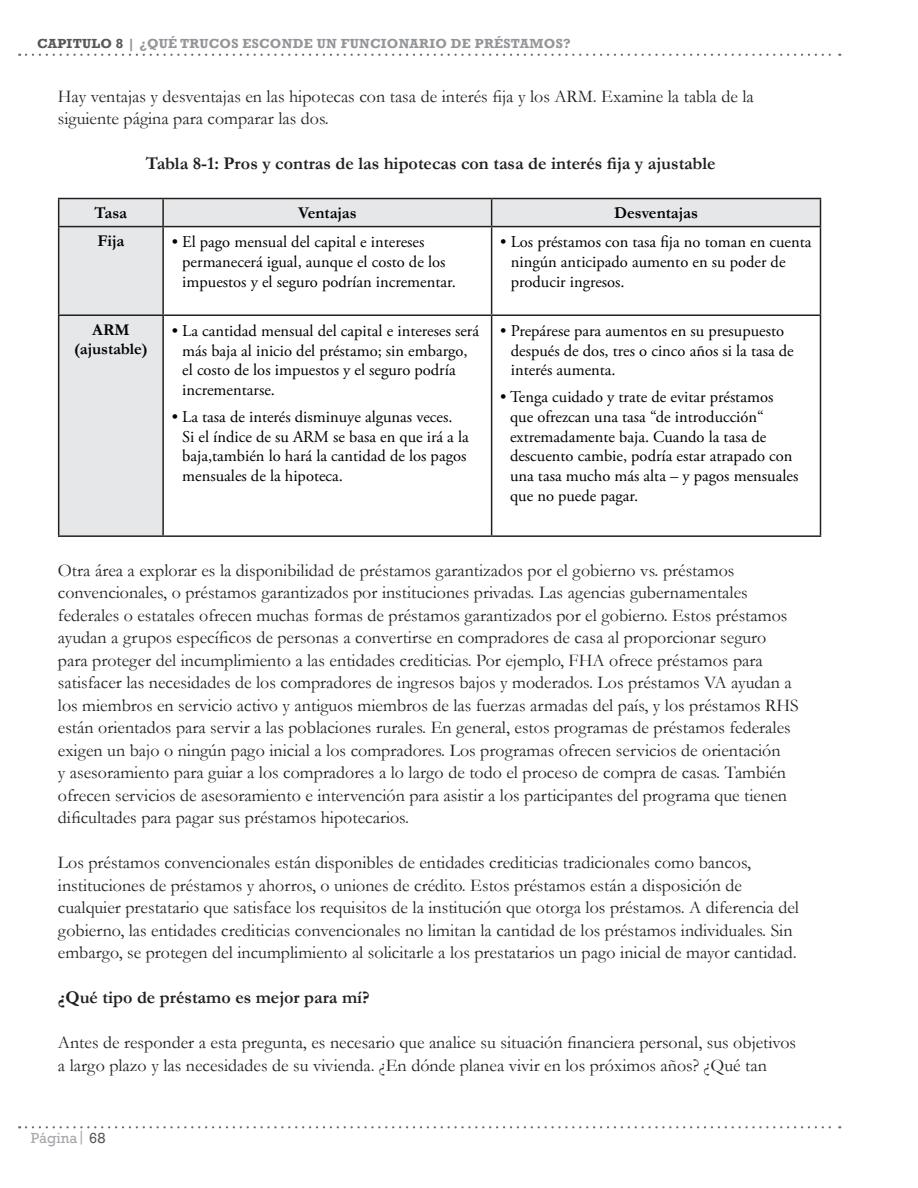
<style>
.page{position:relative;width:918px;height:1188px;background:#fff}
.page>*{position:absolute;margin:0;border:0;box-sizing:border-box;transform-origin:0 0}
.t1{font:18px/22.5px "Garamond";color:#231f20}
.t2{font:700 18px "Garamond";color:#231f20}
.t3{font:16.5px/19.8px "Adobe Garamond Pro";color:#000}
.t4{font:700 16.5px/19.8px "Garamond";color:#000;text-align:center}
.t5{font:15px "Rockwell";color:#a8a9ad}
.t6{font:700 13.5px "Rockwell";letter-spacing:.02em;color:#939598}
.s1{color:#57585a}
</style>
<div class="page">
<svg style="left:26px;top:54px;width:814px;height:2px"></svg>
<svg style="left:26px;top:1126px;width:814px;height:2px"></svg>
<div style="left:59px;top:199px;width:104px;height:28px;background:#e6e7e9"></div>
<div style="left:163px;top:199px;width:329px;height:28px;background:#e6e7e9"></div>
<div style="left:492px;top:199px;width:328px;height:28px;background:#e6e7e9"></div>
<div style="left:59px;top:227px;width:104px;height:88px;background:#e6e7e9"></div>
<div style="left:59px;top:315px;width:104px;height:221px;background:#e6e7e9"></div>
<hr style="left:58px;top:198px;width:105px;height:1px;background:#231f20">
<svg style="left:58px;top:199px;width:1px;height:27px"></svg>
<hr style="left:163px;top:198px;width:329px;height:1px;background:#231f20">
<hr style="left:162px;top:199px;width:2px;height:27px;background:#231f20">
<hr style="left:492px;top:198px;width:329px;height:1px;background:#231f20">
<svg style="left:491px;top:199px;width:1px;height:27px"></svg>
<svg style="left:820px;top:199px;width:1px;height:27px"></svg>
<hr style="left:58px;top:226px;width:105px;height:1px;background:#231f20">
<hr style="left:58px;top:227px;width:1px;height:87px;background:#231f20">
<hr style="left:163px;top:226px;width:329px;height:1px;background:#231f20">
<hr style="left:162px;top:227px;width:2px;height:87px;background:#231f20">
<hr style="left:492px;top:226px;width:329px;height:1px;background:#231f20">
<hr style="left:491px;top:227px;width:1px;height:87px;background:#231f20">
<hr style="left:820px;top:227px;width:1px;height:87px;background:#231f20">
<hr style="left:58px;top:314px;width:105px;height:2px;background:#231f20">
<hr style="left:58px;top:316px;width:1px;height:219px;background:#231f20">
<hr style="left:163px;top:314px;width:329px;height:2px;background:#231f20">
<hr style="left:162px;top:316px;width:2px;height:219px;background:#231f20">
<hr style="left:492px;top:314px;width:329px;height:2px;background:#231f20">
<hr style="left:491px;top:316px;width:1px;height:219px;background:#231f20">
<hr style="left:820px;top:316px;width:1px;height:219px;background:#231f20">
<hr style="left:58px;top:535px;width:105px;height:2px;background:#231f20">
<hr style="left:163px;top:535px;width:329px;height:2px;background:#231f20">
<hr style="left:492px;top:535px;width:329px;height:2px;background:#231f20">
<p class="t6" style="left:37px;top:35px;width:535px"><span class="s1">CAPITULO 8</span> | ¿QUÉ TRUCOS ESCONDE UN FUNCIONARIO DE PRÉSTAMOS?</p>
<p class="t1" style="left:58px;top:85px;width:697px">Hay ventajas y desventajas en las hipotecas con tasa de interés fija y los ARM. Examine la tabla de la siguiente página para comparar las dos.</p>
<p class="t2" style="left:146px;top:153px;width:571px">Tabla 8-1: Pros y contras de las hipotecas con tasa de interés fija y ajustable</p>
<p class="t4" style="left:95px;top:203px;width:34px">Tasa</p>
<p class="t4" style="left:298px;top:203px;width:60px">Ventajas</p>
<p class="t4" style="left:614px;top:203px;width:85px">Desventajas</p>
<p class="t4" style="left:97px;top:231px;width:28px">Fija</p>
<p class="t3" style="left:182px;top:233px;width:275px;text-indent:-11px">• El pago mensual del capital e intereses permanecerá igual, aunque el costo de los impuestos y el seguro podrían incrementar.</p>
<p class="t3" style="left:511px;top:233px;width:302px;text-indent:-11px">• Los préstamos con tasa fija no toman en cuenta ningún anticipado aumento en su poder de producir ingresos.</p>
<p class="t4" style="left:74px;top:319px;width:75px">ARM (ajustable)</p>
<p class="t3" style="left:182px;top:321px;width:298px;text-indent:-11px">• La cantidad mensual del capital e intereses será más baja al inicio del préstamo; sin embargo, el costo de los impuestos y el seguro podría incrementarse.</p>
<p class="t3" style="left:182px;top:407px;width:288px;text-indent:-11px">• La tasa de interés disminuye algunas veces.<br>Si el índice de su ARM se basa en que irá a la baja,también lo hará la cantidad de los pagos mensuales de la hipoteca.</p>
<p class="t3" style="left:511px;top:321px;width:285px;text-indent:-11px">• Prepárese para aumentos en su presupuesto después de dos, tres o cinco años si la tasa de interés aumenta.</p>
<p class="t3" style="left:510px;top:387px;width:290px;text-indent:-10px">• Tenga cuidado y trate de evitar préstamos que ofrezcan una tasa “de introducción“ extremadamente baja. Cuando la tasa de descuento cambie, podría estar atrapado con una tasa mucho más alta – y pagos mensuales que no puede pagar.</p>
<p class="t1" style="left:58px;top:559px;width:742px">Otra área a explorar es la disponibilidad de préstamos garantizados por el gobierno vs. préstamos convencionales, o préstamos garantizados por instituciones privadas. Las agencias gubernamentales federales o estatales ofrecen muchas formas de préstamos garantizados por el gobierno. Estos préstamos ayudan a grupos específicos de personas a convertirse en compradores de casa al proporcionar seguro para proteger del incumplimiento a las entidades crediticias. Por ejemplo, FHA ofrece préstamos para satisfacer las necesidades de los compradores de ingresos bajos y moderados. Los préstamos VA ayudan a los miembros en servicio activo y antiguos miembros de las fuerzas armadas del país, y los préstamos RHS están orientados para servir a las poblaciones rurales. En general, estos programas de préstamos federales exigen un bajo o ningún pago inicial a los compradores. Los programas ofrecen servicios de orientación<br>y asesoramiento para guiar a los compradores a lo largo de todo el proceso de compra de casas. También</p>
<p class="t1" style="left:58px;top:784px;width:731px">ofrecen servicios de asesoramiento e intervención para asistir a los participantes del programa que tienen</p>
<p class="t1" style="left:58px;top:806px;width:353px">dificultades para pagar sus préstamos hipotecarios.</p>
<p class="t1" style="left:58px;top:851px;width:695px">Los préstamos convencionales están disponibles de entidades crediticias tradicionales como bancos,</p>
<p class="t1" style="left:58px;top:874px;width:743px">instituciones de préstamos y ahorros, o uniones de crédito. Estos préstamos están a disposición de cualquier prestatario que satisface los requisitos de la institución que otorga los préstamos. A diferencia del</p>
<p class="t1" style="left:58px;top:919px;width:740px">gobierno, las entidades crediticias convencionales no limitan la cantidad de los préstamos individuales. Sin embargo, se protegen del incumplimiento al solicitarle a los prestatarios un pago inicial de mayor cantidad.</p>
<h4 class="t2" style="left:58px;top:987px;width:313px">¿Qué tipo de préstamo es mejor para mí?</h4>
<p class="t1" style="left:58px;top:1031px;width:740px">Antes de responder a esta pregunta, es necesario que analice su situación financiera personal, sus objetivos a largo plazo y las necesidades de su vivienda. ¿En dónde planea vivir en los próximos años? ¿Qué tan</p>
<p class="t5" style="left:31px;top:1129px;width:76px">Página| <span class="s1">68</span></p>
</div>
